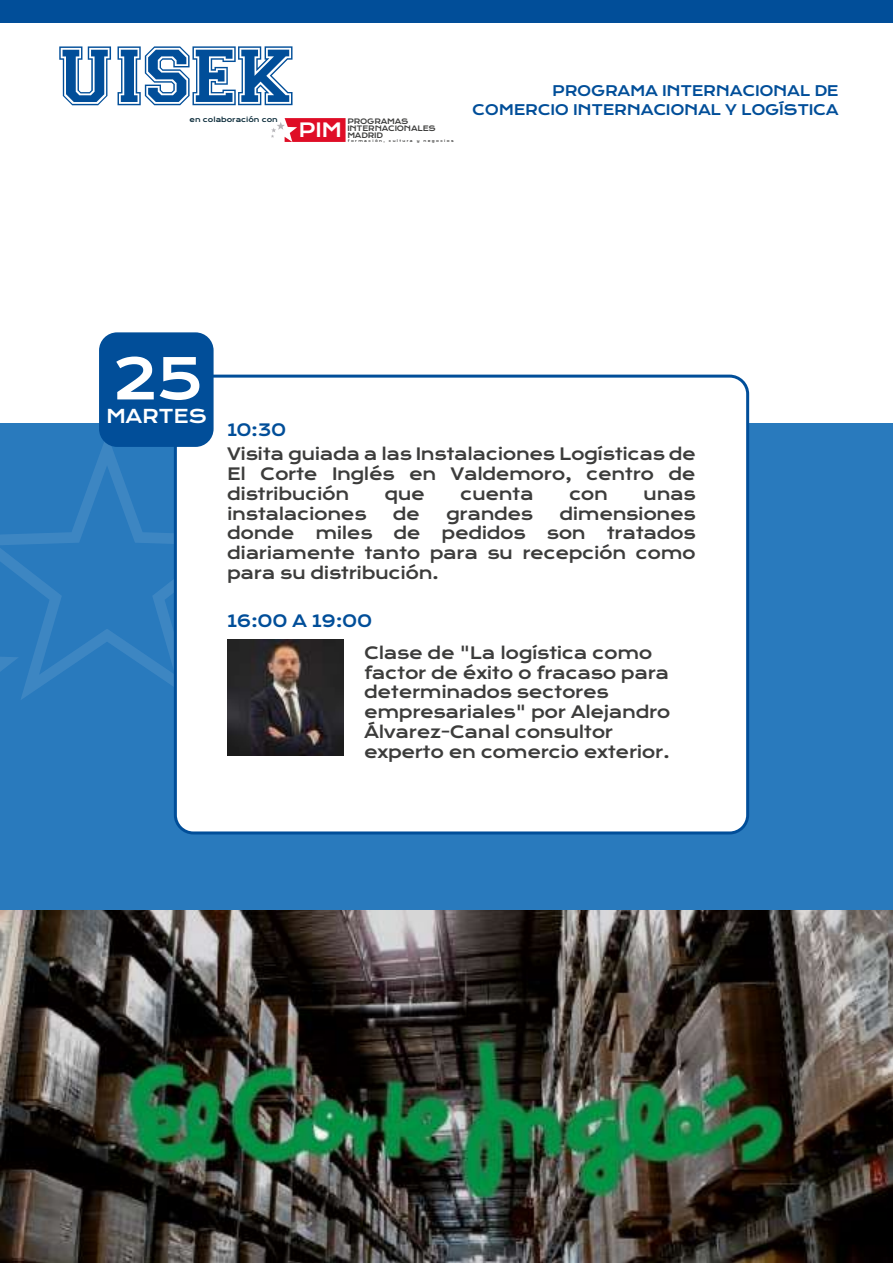
<style>
.page{position:relative;width:893px;height:1263px;background:#fff}
.page>*{position:absolute;margin:0;border:0;box-sizing:border-box;transform-origin:0 0}
.t1{font:55.5px "Krona One";color:#fff}
.t2{font:19.05px "Krona One";color:#fff}
.t3{font:18.6px "Krona One";letter-spacing:-.025em;color:#fff}
.t4{font:16.5px/19.8px "Krona One";letter-spacing:-.025em;color:#3c3c3b;text-align:justify}
.t5{font:16.5px "Krona One";letter-spacing:-.025em;color:#014e99}
.t6{font:14.25px/18.6px "Krona One";letter-spacing:-.025em;color:#014e99;text-align:right}
.t7{font:7.2px/7.1px "Krona One";letter-spacing:-.025em;color:#3c3c3b}
.t8{font:6.75px "Krona One";color:#072837}
.t9{font:3.45px "Krona One";letter-spacing:.4em;color:#3c3c3b}
</style>
<div class="page">
<img style="left:0;top:910px;width:893px;height:353px">
<div style="left:0;top:423px;width:893px;height:487px;background:#297abd"></div>
<svg style="left:0;top:442px;width:174px;height:258px"></svg>
<svg style="left:0;top:657px;width:19px;height:15px"></svg>
<div style="left:0;top:0;width:893px;height:22px;background:#014e99"></div>
<div style="left:174px;top:375px;width:575px;height:459px;background:#fff"></div>
<div style="left:99px;top:332px;width:115px;height:115px;background:#014e99;border-radius:18px"></div>
<img style="left:227px;top:639px;width:117px;height:117px">
<svg style="left:59px;top:46px;width:52px;height:59px"></svg>
<svg style="left:118px;top:46px;width:175px;height:59px"></svg>
<svg style="left:271px;top:118px;width:75px;height:24px"></svg>
<p class="t8" style="left:190px;top:115px;width:90px">en colaboración con</p>
<p class="t2" style="left:299px;top:119px;width:45px">PIM</p>
<p class="t7" style="left:347px;top:117px;width:90px">PROGRAMAS<br>INTERNACIONALES<br>MADRID</p>
<p class="t9" style="left:348px;top:138px;width:107px">formación, cultura y negocios</p>
<p class="t6" style="left:472px;top:81px;width:368px">PROGRAMA INTERNACIONAL DE<br>COMERCIO INTERNACIONAL Y LOGÍSTICA</p>
<h1 class="t1" style="left:111px;top:344px;width:93px">25</h1>
<p class="t3" style="left:106px;top:404px;width:102px">MARTES</p>
<p class="t5" style="left:227px;top:419px;width:60px">10:30</p>
<p class="t4" style="left:227px;top:444px;width:470px">Visita guiada a las Instalaciones Logísticas de El Corte Inglés en Valdemoro, centro de distribución</p>
<p class="t4" style="left:384px;top:484px;width:42px">que</p>
<p class="t4" style="left:460px;top:484px;width:75px">cuenta</p>
<p class="t4" style="left:569px;top:484px;width:41px">con</p>
<p class="t4" style="left:643px;top:484px;width:54px">unas</p>
<p class="t4" style="left:227px;top:504px;width:141px">instalaciones</p>
<p class="t4" style="left:393px;top:504px;width:29px">de</p>
<p class="t4" style="left:446px;top:504px;width:89px">grandes</p>
<p class="t4" style="left:559px;top:504px;width:138px">dimensiones</p>
<p class="t4" style="left:227px;top:523px;width:69px">donde</p>
<p class="t4" style="left:315px;top:523px;width:59px">miles</p>
<p class="t4" style="left:394px;top:523px;width:29px">de</p>
<p class="t4" style="left:442px;top:523px;width:86px">pedidos</p>
<p class="t4" style="left:547px;top:523px;width:41px">son</p>
<p class="t4" style="left:227px;top:523px;width:470px;text-indent:379px">tratados diariamente tanto para su recepción como para su distribución.</p>
<p class="t5" style="left:227px;top:611px;width:146px">16:00 A 19:00</p>
<p class="t4" style="left:364px;top:643px;width:308px;text-align:left">Clase de "La logística como factor de éxito o fracaso para determinados sectores empresariales" por Alejandro<br>Álvarez-Canal consultor experto en comercio exterior.</p>
</div>
